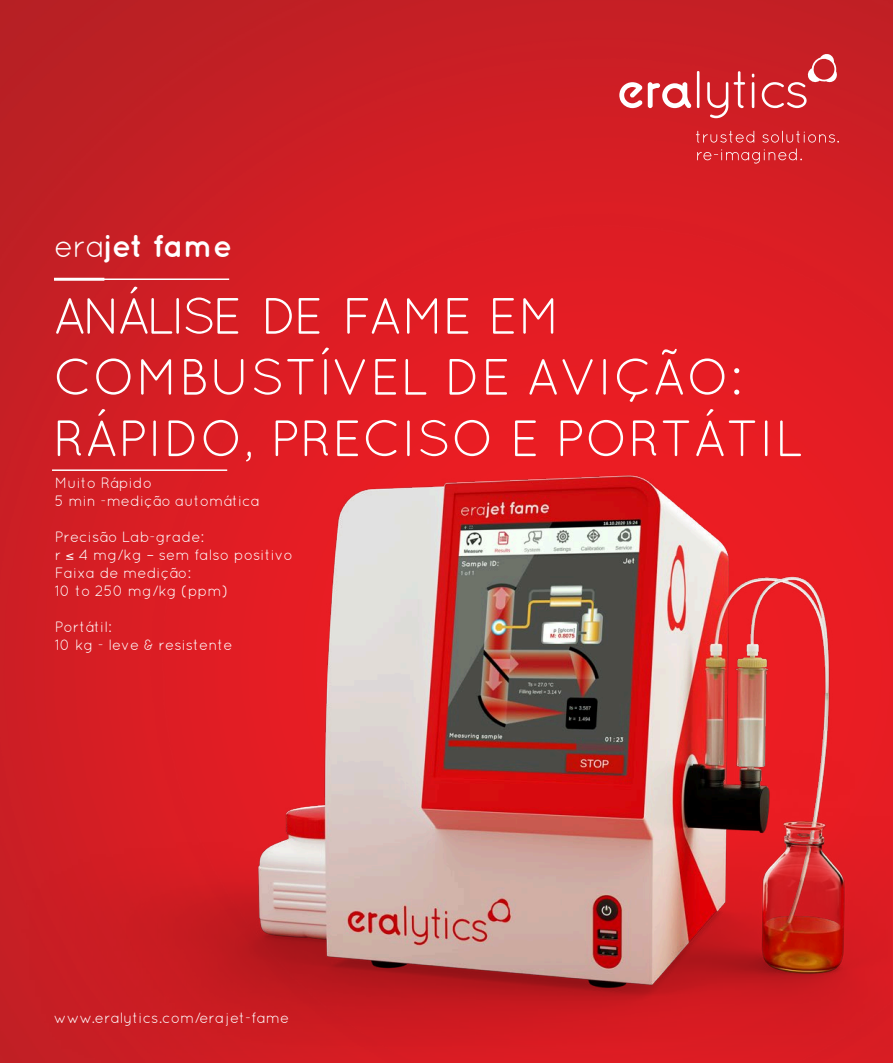
<style>
.page{position:relative;width:893px;height:1063px;background:#fff}
.page>*{position:absolute;margin:0;border:0;box-sizing:border-box;transform-origin:0 0}
.t1{font:51px/61.2px "Quicksand";color:#fff}
.t2{font:700 31.5px "Quicksand";color:#fff}
.t3{font:15px/18px "Quicksand";color:#fff}
.t4{font:15px "Quicksand";color:#fff}
.s1{font-weight:400}
.s2{font-style:inherit}
</style>
<div class="page">
<img style="left:0;top:0;width:893px;height:1063px">
<img style="left:0;top:380px;width:892px;height:683px">
<hr style="left:54px;top:279px;width:175px;height:1px;background:#fff">
<hr style="left:54px;top:278px;width:50px;height:3px;background:#fff">
<hr style="left:52px;top:469px;width:175px;height:2px;background:#fff">
<svg style="left:619px;top:82px;width:72px;height:26px"></svg>
<svg style="left:697px;top:71px;width:2px;height:37px"></svg>
<svg style="left:734px;top:71px;width:11px;height:37px"></svg>
<svg style="left:752px;top:74px;width:2px;height:34px"></svg>
<svg style="left:762px;top:54px;width:76px;height:54px;background:#d13d43"></svg>
<svg style="left:707px;top:82px;width:21px;height:36px"></svg>
<svg style="left:696px;top:131px;width:143px;height:33px;background:#d63338"></svg>
<h2 class="t2" style="left:54px;top:227px;width:180px"><span class="s1">era</span>jet fame</h2>
<h1 class="t1" style="left:53px;top:285px;width:752px">ANÁLISE DE <span class="s2">FAME</span> EM<br>COMBUSTÍVEL DE AVIÇÃO<span class="s2">:<br></span>RÁPIDO, PRECISO E PORTÁTIL</h1>
<p class="t3" style="left:55px;top:474px;width:207px">Muito Rápido<br><span class="s2">5 min -</span>medição automática</p>
<p class="t3" style="left:55px;top:528px;width:240px">Precisão <span class="s2">Lab-grade:<br>r</span> ≤ <span class="s2">4 mg/kg –</span> sem falso positivo<br>Faixa de medição<span class="s2">:<br>10 to 250 mg/kg (ppm)</span></p>
<p class="t3" style="left:55px;top:618px;width:179px">Portátil<span class="s2">:<br>10 kg - l</span>eve <span class="s2">&amp; r</span>esistente</p>
<p class="t4" style="left:54px;top:1009px;width:237px">www.eralytics.com/erajet-fame</p>
</div>
